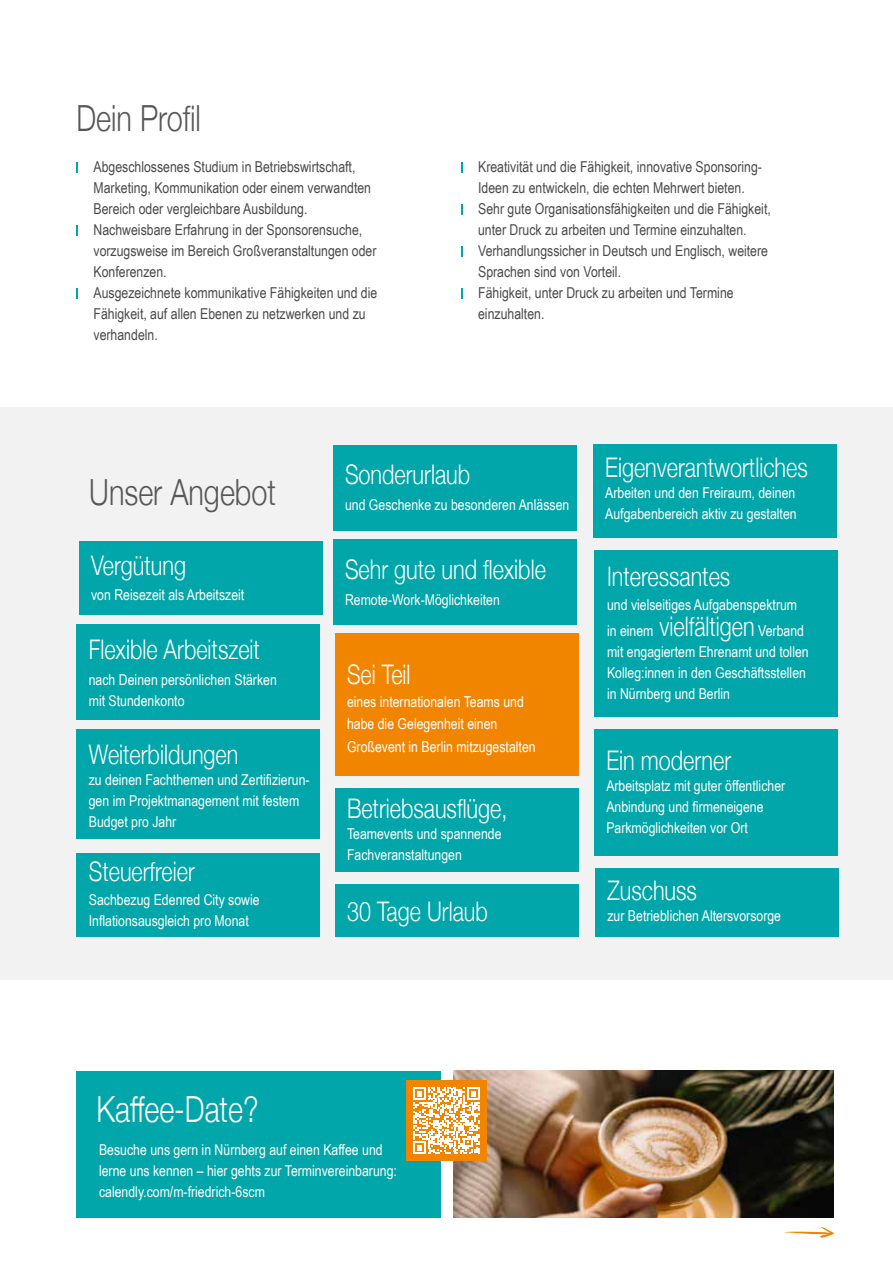
<style>
.page{position:relative;width:893px;height:1263px;background:#fff}
.page>*{position:absolute;margin:0;border:0;box-sizing:border-box;transform-origin:0 0}
.t1{font:300 36px "Helvetica Neue";color:#575756;scale:.8 1}
.t2{font:300 36px "Helvetica Neue";color:#fff;scale:.8 1}
.t3{font:300 27px "Helvetica Neue";color:#fff;scale:.8 1}
.t4{font:15px/21px "Arial Narrow";color:#fff}
.t5{font:15px/21px "Arial Narrow";color:#4a4a49}
.s1{font-family:"Helvetica Neue";font-weight:300;font-size:27px}
</style>
<div class="page">
<div style="left:0;top:407px;width:893px;height:572px;background:#f2f2f2"></div>
<div style="left:335px;top:633px;width:244px;height:143px;background:#f18500"></div>
<svg style="left:461px;top:162px;width:2px;height:10px"></svg>
<svg style="left:461px;top:204px;width:2px;height:10px"></svg>
<svg style="left:461px;top:246px;width:2px;height:10px"></svg>
<svg style="left:461px;top:288px;width:2px;height:10px"></svg>
<img style="left:453px;top:1071px;width:381px;height:146px">
<div style="left:77px;top:1071px;width:364px;height:146px;background:#00a6a9"></div>
<div style="left:406px;top:1080px;width:81px;height:81px;background:#f18500"></div>
<svg style="left:413px;top:1087px;width:67px;height:67px"></svg>
<svg style="left:784px;top:1227px;width:50px;height:11px"></svg>
<div style="left:77px;top:729px;width:243px;height:110px;background:#00a6a9"></div>
<div style="left:594px;top:550px;width:243px;height:167px;background:#00a6a9"></div>
<div style="left:593px;top:444px;width:244px;height:93px;background:#00a6a9"></div>
<div style="left:595px;top:869px;width:244px;height:68px;background:#00a6a9"></div>
<div style="left:335px;top:788px;width:244px;height:84px;background:#00a6a9"></div>
<div style="left:594px;top:729px;width:244px;height:127px;background:#00a6a9"></div>
<div style="left:335px;top:885px;width:244px;height:52px;background:#00a6a9"></div>
<div style="left:77px;top:853px;width:243px;height:84px;background:#00a6a9"></div>
<div style="left:333px;top:539px;width:244px;height:86px;background:#00a6a9"></div>
<div style="left:77px;top:624px;width:243px;height:95px;background:#00a6a9"></div>
<div style="left:333px;top:445px;width:244px;height:86px;background:#00a6a9"></div>
<div style="left:79px;top:541px;width:244px;height:73px;background:#00a6a9"></div>
<h1 class="t1" style="left:77px;top:89px;width:157px">Dein Profil</h1>
<p class="t5" style="left:94px;top:156px;width:285px">Abgeschlossenes Studium in Betriebswirtschaft, Marketing, Kommunikation oder einem verwandten Bereich oder vergleichbare Ausbildung.<br>Nachweisbare Erfahrung in der Sponsorensuche, vorzugsweise im Bereich Großveranstaltungen oder Konferenzen.<br>Ausgezeichnete kommunikative Fähigkeiten und die Fähigkeit, auf allen Ebenen zu netzwerken und zu verhandeln.</p>
<p class="t5" style="left:478px;top:156px;width:294px">Kreativität und die Fähigkeit, innovative Sponsoring-Ideen zu entwickeln, die echten Mehrwert bieten.<br>Sehr gute Organisationsfähigkeiten und die Fähigkeit, unter Druck zu arbeiten und Termine einzuhalten.<br>Verhandlungssicher in Deutsch und Englisch, weitere Sprachen sind von Vorteil.<br>Fähigkeit, unter Druck zu arbeiten und Termine einzuhalten.</p>
<h1 class="t1" style="left:89px;top:463px;width:235px">Unser Angebot</h1>
<h2 class="t3" style="left:91px;top:543px;width:120px">Vergütung</h2>
<p class="t4" style="left:91px;top:584px;width:155px">von Reisezeit als Arbeitszeit</p>
<h2 class="t3" style="left:89px;top:628px;width:216px">Flexible Arbeitszeit</h2>
<p class="t4" style="left:89px;top:668px;width:190px">nach Deinen persönlichen Stärken mit Stundenkonto</p>
<h2 class="t3" style="left:89px;top:732px;width:189px">Weiterbildungen</h2>
<p class="t4" style="left:89px;top:768px;width:222px">zu deinen Fachthemen und Zertifizierun&shy;gen im Projektmanagement mit festem<br>Budget pro Jahr</p>
<h2 class="t3" style="left:89px;top:849px;width:134px">Steuerfreier</h2>
<p class="t4" style="left:89px;top:888px;width:172px">Sachbezug Edenred City sowie<br>Inflationsausgleich pro Monat</p>
<h2 class="t3" style="left:345px;top:453px;width:158px">Sonderurlaub</h2>
<p class="t4" style="left:345px;top:493px;width:226px">und Geschenke zu besonderen Anlässen</p>
<h2 class="t3" style="left:345px;top:548px;width:253px">Sehr gute und flexible</h2>
<p class="t4" style="left:345px;top:588px;width:156px">Remote-Work-Möglichkeiten</p>
<h2 class="t3" style="left:347px;top:653px;width:81px">Sei Teil</h2>
<p class="t4" style="left:347px;top:689px;width:190px;line-height:22.5px">eines internationalen Teams und habe die Gelegenheit einen<br>Großevent in Berlin mitzugestalten</p>
<h2 class="t3" style="left:347px;top:787px;width:202px">Betriebsausflüge,</h2>
<p class="t4" style="left:347px;top:823px;width:156px">Teamevents und spannende<br>Fachveranstaltungen</p>
<h2 class="t3" style="left:347px;top:890px;width:178px">30 Tage Urlaub</h2>
<h2 class="t3" style="left:605px;top:445px;width:255px">Eigenverantwortliches</h2>
<p class="t4" style="left:605px;top:481px;width:193px">Arbeiten und den Freiraum, deinen<br>Aufgabenbereich aktiv zu gestalten</p>
<h2 class="t3" style="left:607px;top:555px;width:156px">Interessantes</h2>
<p class="t4" style="left:607px;top:591px;width:198px;line-height:25.5px">und vielseitiges Aufgabenspektrum in einem <span class="s1">vielfältigen</span> Verband</p>
<p class="t4" style="left:607px;top:640px;width:203px">mit engagiertem Ehrenamt und tollen<br>Kolleg:innen in den Geschäftsstellen in Nürnberg und Berlin</p>
<h2 class="t3" style="left:606px;top:738px;width:158px">Ein moderner</h2>
<p class="t4" style="left:606px;top:774px;width:180px">Arbeitsplatz mit guter öffentlicher<br>Anbindung und firmeneigene<br>Parkmöglichkeiten vor Ort</p>
<h2 class="t3" style="left:607px;top:869px;width:113px">Zuschuss</h2>
<p class="t4" style="left:607px;top:905px;width:175px">zur Betrieblichen Altersvorsorge</p>
<h1 class="t2" style="left:96px;top:1080px;width:204px">Kaffee-Date?</h1>
<p class="t4" style="left:99px;top:1139px;width:299px">Besuche uns gern in Nürnberg auf einen Kaffee und lerne uns kennen – hier gehts zur Terminvereinbarung: calendly.com/m-friedrich-6scm</p>
</div>
